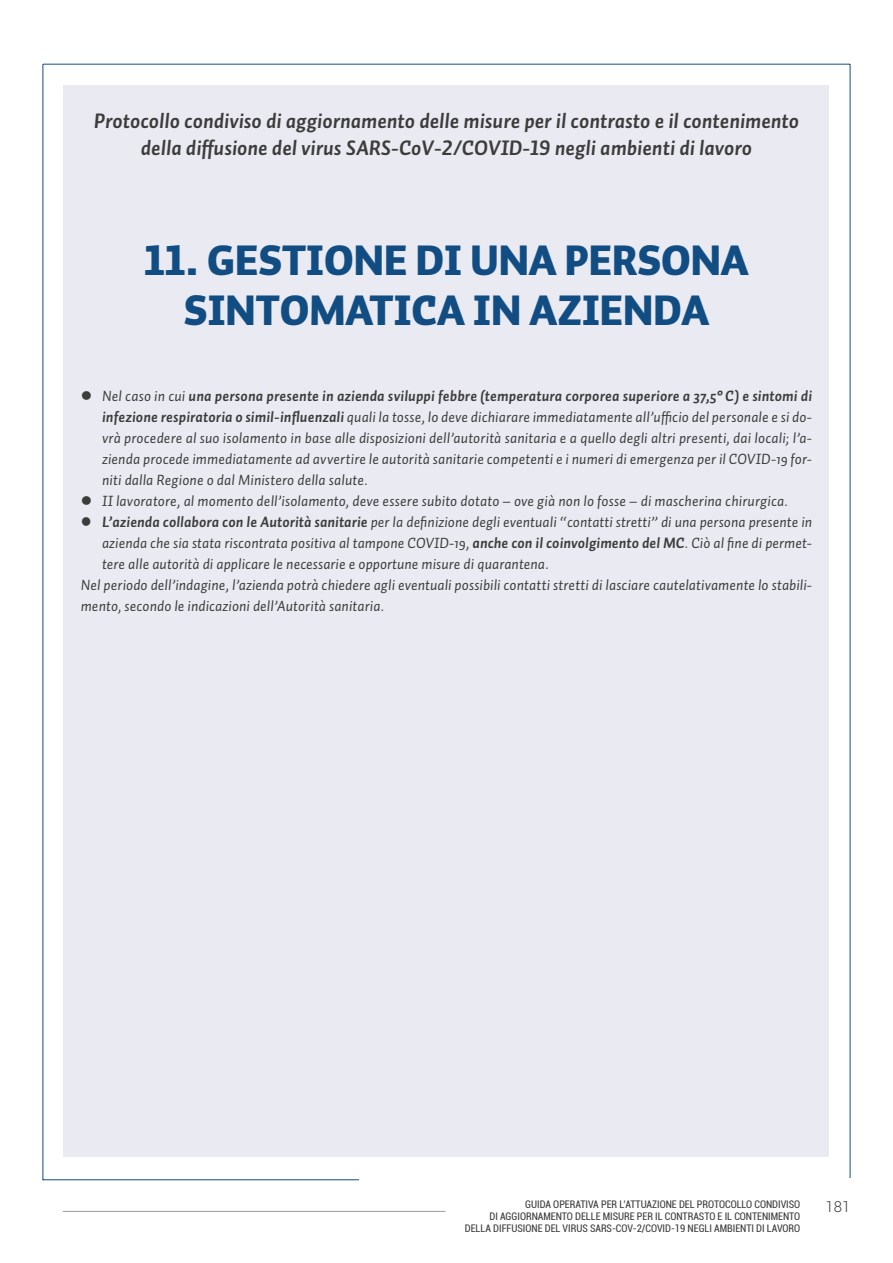
<style>
.page{position:relative;width:893px;height:1263px;background:#fff}
.page>*{position:absolute;margin:0;border:0;box-sizing:border-box;transform-origin:0 0}
.t1{font:900 42px/50.4px "Auto Pro";color:#114d82;text-align:center}
.t2{font:21px/27px "Auto Pro Bold Italic 1";color:#3c3c3b;text-align:center}
.t3{font:15px "Auto Pro Regular Italic 1";letter-spacing:.005em;color:#3c3c3b}
.t4{font:15px "Auto Pro Bold Italic 1";letter-spacing:.01em;color:#3c3c3b}
.t5{font:300 15px "Roboto";color:#3c3c3b}
.t6{font:condensed 10.5px/12px "Roboto";letter-spacing:-.005em;color:#3c3c3b;text-align:right}
.s1{font-family:"Auto Pro Regular Italic 1"}
.s2{font-family:"Auto Pro Bold Italic 1"}
</style>
<div class="page">
<hr style="left:43px;top:1179px;width:316px;height:1px;background:#114d82">
<hr style="left:43px;top:64px;width:1px;height:1116px;background:#114d82">
<hr style="left:43px;top:64px;width:807px;height:1px;background:#114d82">
<hr style="left:850px;top:64px;width:1px;height:1114px;background:#114d82">
<hr style="left:63px;top:1211px;width:382px;height:1px;background:#9d9d9c">
<div style="left:64px;top:85px;width:765px;height:1072px;background:#e9eaf2"></div>
<h2 class="t2" style="left:94px;top:106px;width:707px">Protocollo condiviso di aggiornamento delle misure per il contrasto e il contenimento della diffusione del virus SARS-CoV-2/COVID-19 negli ambienti di lavoro</h2>
<h1 class="t1" style="left:145px;top:235px;width:605px">11. GESTIONE DI UNA PERSONA<br>SINTOMATICA IN AZIENDA</h1>
<p class="t4" style="left:102px;top:385px;width:712px"><span class="s1">Nel caso in cui</span> una persona presente in azienda sviluppi febbre (temperatura corporea superiore a 37,5° C) e sintomi di</p>
<p class="t3" style="left:102px;top:406px;width:712px"><span class="s2">infezione respiratoria o simil-influenzali</span> quali la tosse, lo deve dichiarare immediatamente all’ufficio del personale e si do-</p>
<p class="t3" style="left:102px;top:427px;width:712px">vrà procedere al suo isolamento in base alle disposizioni dell’autorità sanitaria e a quello degli altri presenti, dai locali; l’a-</p>
<p class="t3" style="left:102px;top:448px;width:712px">zienda procede immediatamente ad avvertire le autorità sanitarie competenti e i numeri di emergenza per il COVID-19 for-</p>
<p class="t3" style="left:102px;top:469px;width:267px">niti dalla Regione o dal Ministero della salute.</p>
<p class="t3" style="left:102px;top:490px;width:687px">II lavoratore, al momento dell’isolamento, deve essere subito dotato – ove già non lo fosse – di mascherina chirurgica.</p>
<p class="t3" style="left:102px;top:511px;width:712px"><span class="s2">L’azienda collabora con le Autorità sanitarie</span> per la definizione degli eventuali “contatti stretti” di una persona presente in</p>
<p class="t3" style="left:102px;top:532px;width:712px">azienda che sia stata riscontrata positiva al tampone COVID-19, <span class="s2">anche con il coinvolgimento del MC</span>. Ciò al fine di permet-</p>
<p class="t3" style="left:102px;top:553px;width:448px">tere alle autorità di applicare le necessarie e opportune misure di quarantena.</p>
<p class="t3" style="left:81px;top:574px;width:733px">Nel periodo dell’indagine, l’azienda potrà chiedere agli eventuali possibili contatti stretti di lasciare cautelativamente lo stabili-</p>
<p class="t3" style="left:81px;top:595px;width:305px">mento, secondo le indicazioni dell’Autorità sanitaria.</p>
<p class="t6" style="left:465px;top:1198px;width:337px">GUIDA OPERATIVA PER L’ATTUAZIONE DEL PROTOCOLLO CONDIVISO<br>DI AGGIORNAMENTO DELLE MISURE PER IL CONTRASTO E IL CONTENIMENTO<br>DELLA DIFFUSIONE DEL VIRUS SARS-COV-2/COVID-19 NEGLI AMBIENTI DI LAVORO</p>
<p class="t5" style="left:825px;top:1196px;width:26px">181</p>
</div>
